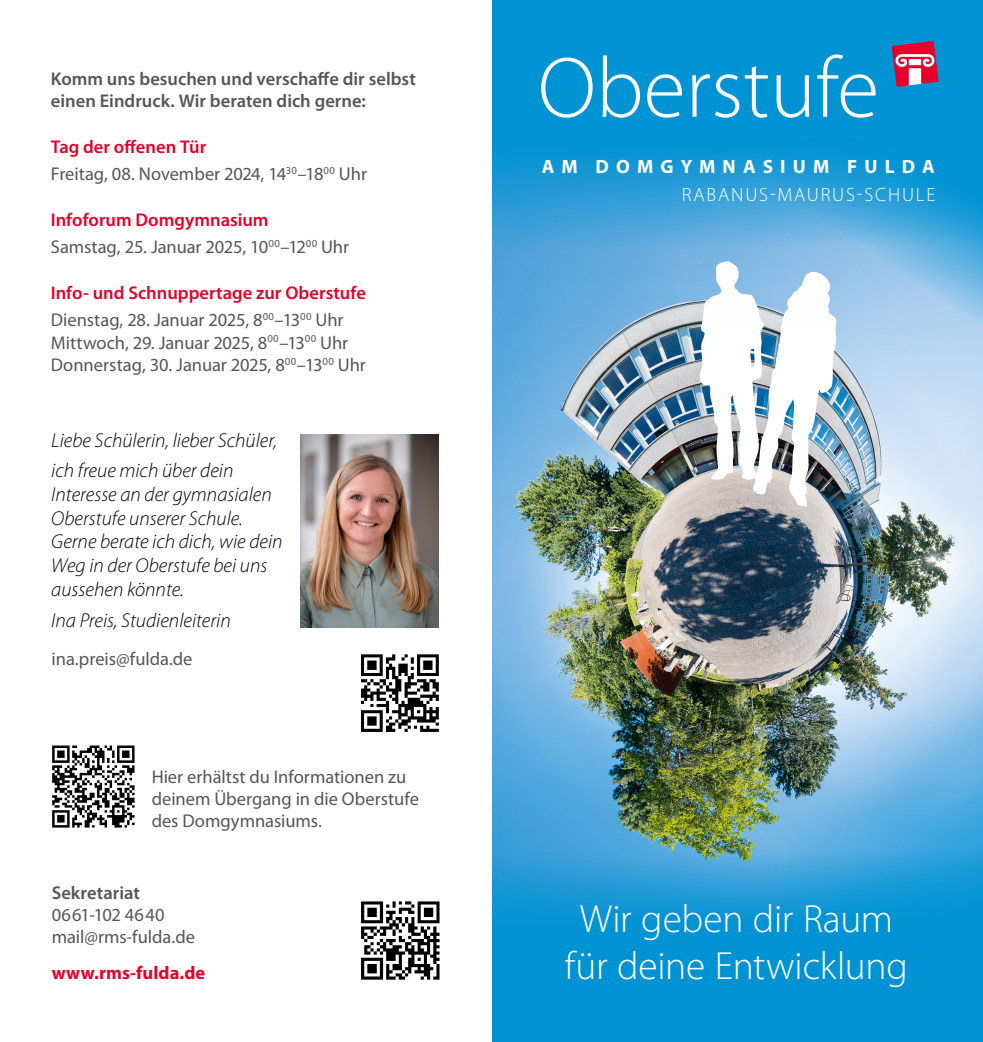
<style>
.page{position:relative;width:983px;height:1042px;background:#fff}
.page>*{position:absolute;margin:0;border:0;box-sizing:border-box;transform-origin:0 0}
.t1{font:300 86.27px "Myriad Pro";color:#fff}
.t2{font:300 39.38px/47.2px "Myriad Pro";letter-spacing:-.005em;color:#fff;text-align:center}
.t3{font:italic 300 20.12px/23.6px "Myriad Pro";color:#000}
.t4{font:300 19.25px "Myriad Pro";letter-spacing:.095em;color:#fff}
.t5{font:700 19.25px "Myriad Pro";letter-spacing:.37em;color:#fff}
.t6{font:18.55px/22.2px "Myriad Pro";letter-spacing:-.005em;color:#565655}
.t7{font:600 18.55px/22.2px "Myriad Pro";color:#565655}
.t8{font:600 18.55px/27.1px "Myriad Pro";color:#e4002b}
.t9{font:700 18.55px "Myriad Pro";color:#e4002b}
.s1{font-weight:600;color:#e4002b}
.s2{font-weight:400;color:#565655}
</style>
<div class="page">
<img style="left:492px;top:334px;width:490px;height:448px">
<div style="left:453px;top:0;width:529px;height:282px;background:#0093d4"></div>
<svg style="left:492px;top:782px;width:490px;height:260px;background:#2298cb"></svg>
<img style="left:699px;top:334px;width:137px;height:174px">
<svg style="left:491px;top:41px;width:491px;height:293px"></svg>
<svg style="left:891px;top:41px;width:47px;height:46px"></svg>
<div style="left:438px;top:0;width:53px;height:1042px;background:#fff"></div>
<img style="left:361px;top:901px;width:79px;height:79px">
<img style="left:301px;top:434px;width:137px;height:193px">
<img style="left:361px;top:654px;width:78px;height:77px">
<img style="left:52px;top:745px;width:83px;height:83px">
<p class="t7" style="left:51px;top:67px;width:366px">Komm uns besuchen und verschaffe dir selbst einen Eindruck. Wir beraten dich gerne:</p>
<p class="t6" style="left:51px;top:133px;width:317px;line-height:27.1px"><span class="s1">Tag der offenen Tür<br></span>Freitag, 08. November 2024, 14<sup>30</sup>–18<sup>00</sup> Uhr</p>
<p class="t6" style="left:51px;top:206px;width:300px;line-height:27.1px"><span class="s1">Infoforum Domgymnasium<br></span>Samstag, 25. Januar 2025, 10<sup>00</sup>–12<sup>00</sup> Uhr</p>
<p class="t8" style="left:51px;top:279px;width:316px">Info- und Schnuppertage zur Oberstufe<br><span class="s2">Dienstag, 28. Januar 2025, 8</span><sup>00</sup><span class="s2">–13</span><sup>00</sup> <span class="s2">Uhr</span></p>
<p class="t6" style="left:51px;top:331px;width:316px">Mittwoch, 29. Januar 2025, 8<sup>00</sup>–13<sup>00</sup> Uhr<br>Donnerstag, 30. Januar 2025, 8<sup>00</sup>–13<sup>00</sup> Uhr</p>
<p class="t3" style="left:51px;top:425px;width:227px;line-height:30.6px">Liebe Schülerin, lieber Schüler, ich freue mich über dein</p>
<p class="t3" style="left:51px;top:482px;width:233px">Interesse an der gymnasialen<br>Oberstufe unserer Schule.<br>Gerne berate ich dich, wie dein<br>Weg in der Oberstufe bei uns aussehen könnte.</p>
<p class="t3" style="left:51px;top:608px;width:181px">Ina Preis, Studienleiterin</p>
<p class="t6" style="left:52px;top:647px;width:142px">ina.preis@fulda.de</p>
<p class="t6" style="left:152px;top:765px;width:269px">Hier erhältst du Informationen zu deinem Übergang in die Oberstufe des Domgymnasiums.</p>
<p class="t7" style="left:52px;top:881px;width:90px">Sekretariat</p>
<p class="t6" style="left:52px;top:903px;width:145px">0661-102 4640 mail@rms-fulda.de</p>
<p class="t9" style="left:52px;top:961px;width:155px">www.rms-fulda.de</p>
<h1 class="t1" style="left:537px;top:36px;width:342px">Oberstufe</h1>
<p class="t5" style="left:541px;top:154px;width:394px">AM DOMGYMNASIUM FULDA</p>
<p class="t4" style="left:681px;top:182px;width:255px">RABANUS-MAURUS-SCHULE</p>
<h2 class="t2" style="left:564px;top:894px;width:344px">Wir geben dir Raum für deine Entwicklung</h2>
</div>
